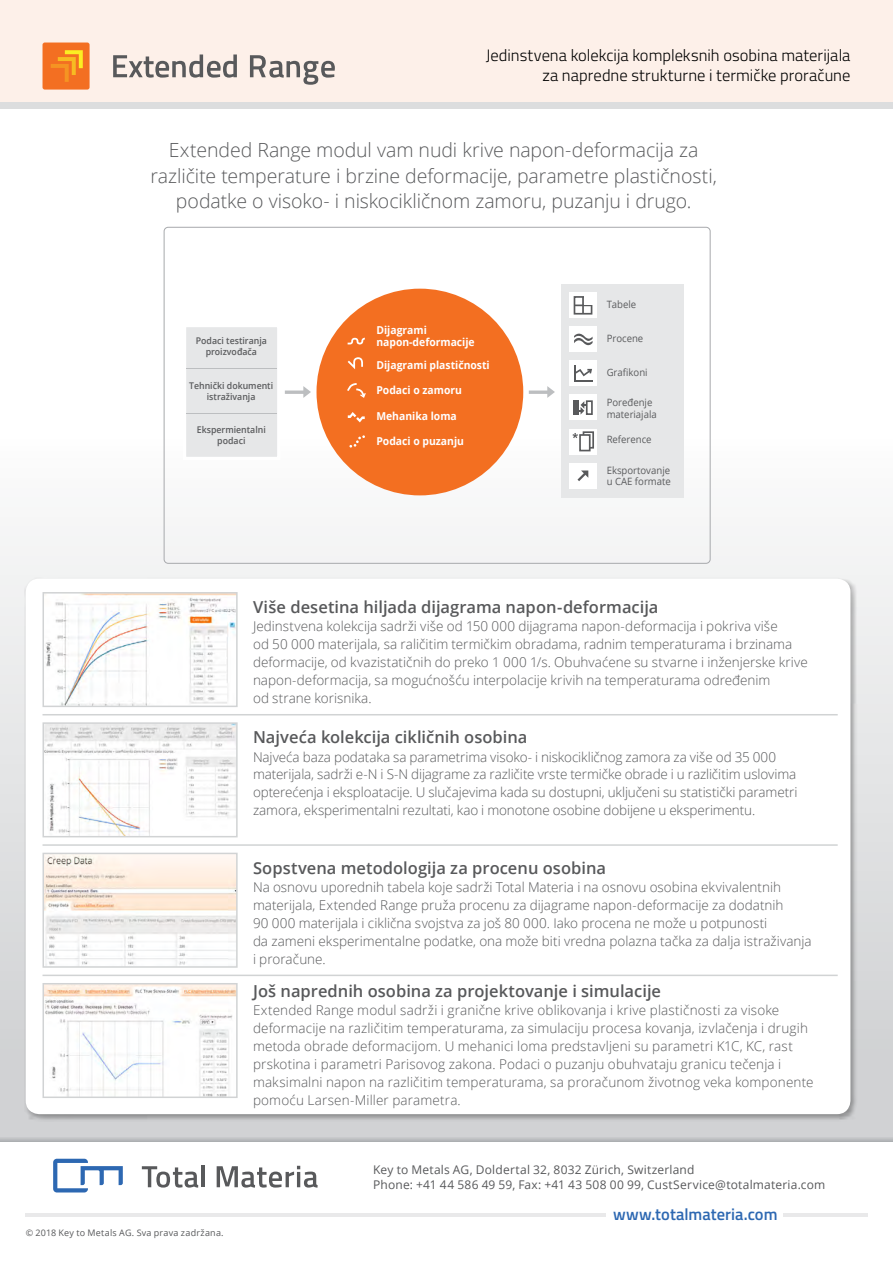
<style>
.page{position:relative;width:893px;height:1263px;background:#fff}
.page>*{position:absolute;margin:0;border:0;box-sizing:border-box;transform-origin:0 0}
.t1{font:300 19.5px/25.5px "Open Sans";letter-spacing:-.005em;color:#58595b;text-align:center}
.t2{font:600 16.5px "Open Sans";color:#58595b}
.t3{font:300 16.5px/19.5px "Titillium Web";color:#000;text-align:right}
.t4{font:600 16.5px "Titillium Web";color:#2d68b2}
.t5{font:300 13.5px/18px "Open Sans";color:#58595b}
.t6{font:12px/15px "Open Sans";letter-spacing:.015em;color:#58595b}
.t7{font:700 10.95px/12.6px "Open Sans";color:#fff;scale:.95 1}
.t8{font:10.05px/11.7px "Open Sans";color:#5a5b5d;scale:.95 1}
.t9{font:600 9.3px/11.1px "Open Sans";color:#5a5b5d;text-align:center;scale:.95 1}
.t10{font:9px "Open Sans";letter-spacing:.025em;color:#58595b}
</style>
<div class="page">
<div style="left:0;top:0;width:893px;height:102px;background:#fdf0e9"></div>
<div style="left:0;top:368px;width:893px;height:774px;background:linear-gradient(to bottom,#fff,#cbcdcf)"></div>
<div style="left:24px;top:577px;width:834px;height:544px;background:#000;opacity:.31"></div>
<div style="left:26px;top:579px;width:824px;height:535px;background:#fff;border-radius:14px"></div>
<div style="left:0;top:102px;width:893px;height:6px;background:#dcddde"></div>
<div style="left:43px;top:43px;width:47px;height:47px;background:#f36f22;border-radius:2px"></div>
<svg style="left:51px;top:50px;width:32px;height:32px"></svg>
<svg style="left:113px;top:54px;width:124px;height:24px"></svg>
<svg style="left:250px;top:55px;width:85px;height:30px"></svg>
<hr style="left:26px;top:1214px;width:580px;height:3px;background:#e9e9ea">
<hr style="left:783px;top:1214px;width:84px;height:3px;background:#e9e9ea">
<svg style="left:142px;top:1166px;width:56px;height:21px"></svg>
<hr style="left:202px;top:1165px;width:3px;height:22px;background:#58595b">
<svg style="left:217px;top:1166px;width:101px;height:21px"></svg>
<svg style="left:53px;top:1159px;width:70px;height:33px"></svg>
<svg style="left:0;top:1123px;width:893px;height:19px;background:#cbccce"></svg>
<img style="left:46px;top:595px;width:189px;height:109px">
<div style="left:43px;top:592px;width:195px;height:115px;border:2px solid #d1d3d4"></div>
<img style="left:46px;top:725px;width:189px;height:109px">
<div style="left:43px;top:722px;width:195px;height:115px;border:2px solid #d1d3d4"></div>
<img style="left:46px;top:856px;width:189px;height:109px">
<div style="left:43px;top:853px;width:195px;height:115px;border:2px solid #d1d3d4"></div>
<img style="left:46px;top:986px;width:189px;height:109px">
<div style="left:43px;top:983px;width:195px;height:115px;border:2px solid #d1d3d4"></div>
<hr style="left:43px;top:714px;width:795px;height:1px;background:#d1d3d4">
<hr style="left:43px;top:844px;width:795px;height:2px;background:#d1d3d4">
<hr style="left:43px;top:974px;width:795px;height:2px;background:#d1d3d4">
<svg style="left:285px;top:390px;width:18px;height:4px"></svg>
<svg style="left:303px;top:386px;width:8px;height:12px"></svg>
<svg style="left:529px;top:390px;width:18px;height:4px"></svg>
<svg style="left:547px;top:386px;width:8px;height:12px"></svg>
<div style="left:561px;top:284px;width:122px;height:213px;background:#e6e7e8"></div>
<div style="left:569px;top:293px;width:28px;height:25px;background:#fff"></div>
<div style="left:574px;top:296px;width:18px;height:19px;border:2px solid #58595b"></div>
<svg style="left:575px;top:297px;width:17px;height:17px"></svg>
<div style="left:584px;top:294px;width:11px;height:10px;background:#fff"></div>
<div style="left:569px;top:327px;width:28px;height:25px;background:#fff"></div>
<svg style="left:574px;top:333px;width:19px;height:13px"></svg>
<div style="left:569px;top:361px;width:28px;height:25px;background:#fff"></div>
<svg style="left:574px;top:365px;width:19px;height:17px"></svg>
<div style="left:569px;top:395px;width:27px;height:25px;background:#fff"></div>
<div style="left:573px;top:400px;width:6px;height:15px;background:#58595b"></div>
<div style="left:586px;top:400px;width:7px;height:15px;border:2px solid #58595b"></div>
<svg style="left:579px;top:401px;width:8px;height:14px"></svg>
<div style="left:569px;top:429px;width:28px;height:26px;background:#fff"></div>
<div style="left:583px;top:431px;width:11px;height:18px;border:2px solid #58595b"></div>
<div style="left:580px;top:435px;width:10px;height:16px;background:#fff"></div>
<div style="left:579px;top:434px;width:12px;height:17px;border:2px solid #58595b"></div>
<svg style="left:572px;top:433px;width:6px;height:5px"></svg>
<div style="left:569px;top:463px;width:28px;height:26px;background:#fff"></div>
<svg style="left:577px;top:470px;width:11px;height:11px"></svg>
<div style="left:316px;top:289px;width:207px;height:206px;background:#f36f21;border-radius:50%"></div>
<svg style="left:347px;top:383px;width:19px;height:15px"></svg>
<svg style="left:348px;top:412px;width:17px;height:10px"></svg>
<svg style="left:348px;top:338px;width:17px;height:6px"></svg>
<svg style="left:348px;top:357px;width:15px;height:12px"></svg>
<svg style="left:349px;top:435px;width:16px;height:13px"></svg>
<div style="left:184px;top:325px;width:95px;height:133px;background:#e6e7e8"></div>
<div style="left:183px;top:324px;width:97px;height:136px;border:3px solid #fff"></div>
<hr style="left:187px;top:413px;width:90px;height:1px;background:#bcbec0">
<hr style="left:187px;top:368px;width:90px;height:1px;background:#bcbec0">
<p class="t3" style="left:486px;top:45px;width:366px">Jedinstvena kolekcija kompleksnih osobina materijala za napredne strukturne i termičke proračune</p>
<h1 class="t1" style="left:150px;top:137px;width:568px">Extended Range modul vam nudi krive napon-deformacija za različite temperature i brzine deformacije, parametre plastičnosti, podatke o visoko- i niskocikličnom zamoru, puzanju i drugo.</h1>
<p class="t9" style="left:196px;top:335px;width:76px">Podaci testiranja proizvođača</p>
<p class="t9" style="left:189px;top:380px;width:90px">Tehnički dokumenti istraživanja</p>
<p class="t9" style="left:197px;top:423px;width:74px">Ekspermientalni podaci</p>
<p class="t7" style="left:376px;top:323px;width:105px">Dijagrami napon-deformacije</p>
<p class="t7" style="left:376px;top:358px;width:121px">Dijagrami plastičnosti</p>
<p class="t7" style="left:376px;top:383px;width:92px">Podaci o zamoru</p>
<p class="t7" style="left:376px;top:409px;width:86px">Mehanika loma</p>
<p class="t7" style="left:376px;top:435px;width:94px">Podaci o puzanju</p>
<p class="t8" style="left:607px;top:299px;width:33px">Tabele</p>
<p class="t8" style="left:607px;top:332px;width:40px">Procene</p>
<p class="t8" style="left:607px;top:366px;width:45px">Grafikoni</p>
<p class="t8" style="left:607px;top:396px;width:54px">Poređenje materiajala</p>
<p class="t8" style="left:607px;top:434px;width:49px">Reference</p>
<p class="t8" style="left:607px;top:464px;width:69px">Eksportovanje u CAE formate</p>
<p class="t2" style="left:253px;top:596px;width:407px">Više desetina hiljada dijagrama napon-deformacija</p>
<p class="t5" style="left:253px;top:617px;width:556px">Jedinstvena kolekcija sadrži više od 150 000 dijagrama napon-deformacija i pokriva više<br>od 50 000 materijala, sa raličitim termičkim obradama, radnim temperaturama i brzinama deformacije, od kvazistatičnih do preko 1 000 1/s. Obuhvaćene su stvarne i inženjerske krive napon-deformacija, sa mogućnošću interpolacije krivih na temperaturama određenim<br>od strane korisnika.</p>
<p class="t2" style="left:253px;top:726px;width:276px">Najveća kolekcija cikličnih osobina</p>
<p class="t5" style="left:253px;top:747px;width:546px">Najveća baza podataka sa parametrima visoko- i niskocikličnog zamora za više od 35 000 materijala, sadrži e-N i S-N dijagrame za različite vrste termičke obrade i u različitim uslovima opterećenja i eksploatacije. U slučajevima kada su dostupni, uključeni su statistički parametri zamora, eksperimentalni rezultati, kao i monotone osobine dobijene u eksperimentu.</p>
<p class="t2" style="left:253px;top:856px;width:354px">Sopstvena metodologija za procenu osobina</p>
<p class="t5" style="left:253px;top:877px;width:560px">Na osnovu uporednih tabela koje sadrži Total Materia i na osnovu osobina ekvivalentnih materijala, Extended Range pruža procenu za dijagrame napon-deformacije za dodatnih<br>90 000 materijala i ciklična svojstva za još 80 000. Iako procena ne može u potpunosti<br>da zameni eksperimentalne podatke, ona može biti vredna polazna tačka za dalja istraživanja i proračune.</p>
<p class="t2" style="left:253px;top:979px;width:410px">Još naprednih osobina za projektovanje i simulacije</p>
<p class="t5" style="left:253px;top:1000px;width:562px">Extended Range modul sadrži i granične krive oblikovanja i krive plastičnosti za visoke deformacije na različitim temperaturama, za simulaciju procesa kovanja, izvlačenja i drugih metoda obrade deformacijom. U mehanici loma predstavljeni su parametri K1C, KC, rast prskotina i parametri Parisovog zakona. Podaci o puzanju obuhvataju granicu tečenja i maksimalni napon na različitim temperaturama, sa proračunom životnog veka komponente pomoću Larsen-Miller parametra.</p>
<p class="t10" style="left:26px;top:1226px;width:199px">© 2018 Key to Metals AG. Sva prava zadržana.</p>
<p class="t6" style="left:373px;top:1162px;width:454px">Key to Metals AG, Doldertal 32, 8032 Zürich, Switzerland<br>Phone: +41 44 586 49 59, Fax: +41 43 508 00 99, CustService@totalmateria.com</p>
<p class="t4" style="left:613px;top:1202px;width:166px">www.totalmateria.com</p>
</div>
